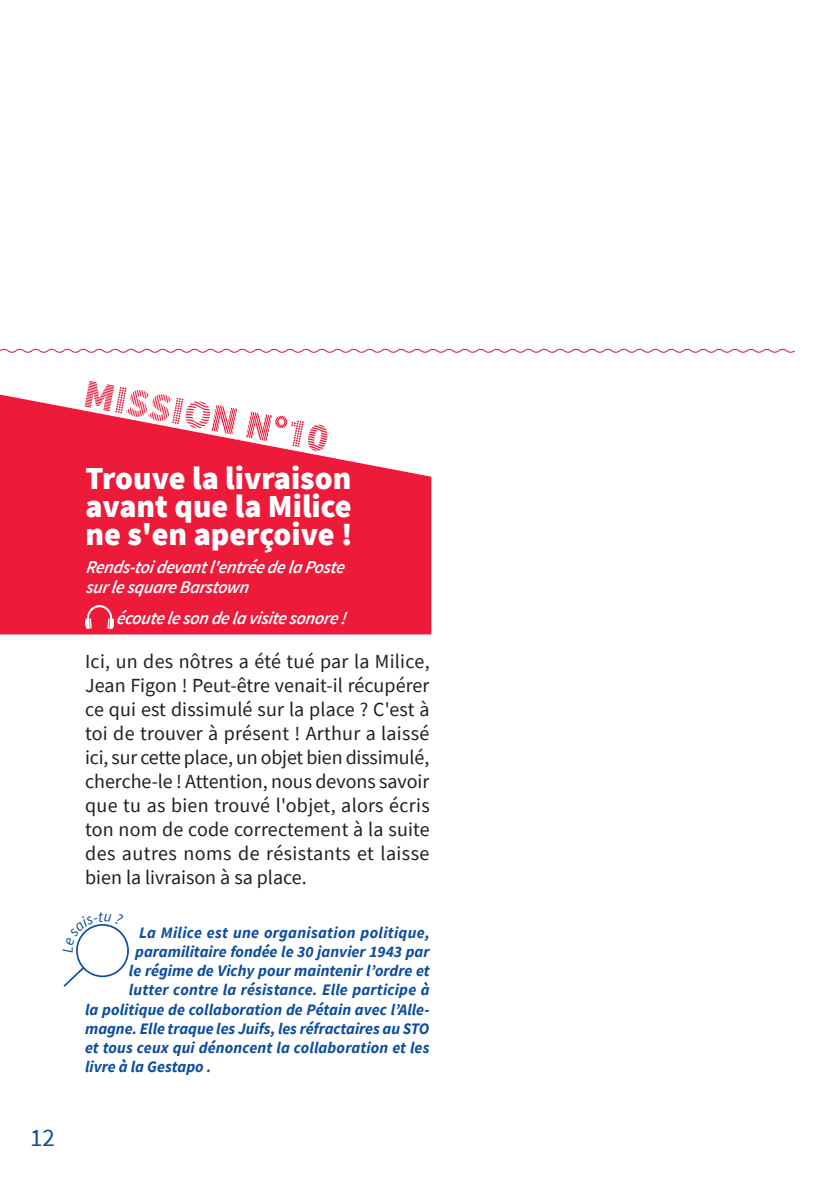
<style>
.page{position:relative;width:840px;height:1191px;background:#fff}
.page>*{position:absolute;margin:0;border:0;box-sizing:border-box;transform-origin:0 0}
.t1{font:900 32px/28px "Source Sans Pro";color:#fff;text-align:justify}
.t2{font:25px "Source Sans Pro";color:#0d4da1}
.t3{font:20px/24px "Source Sans Pro";letter-spacing:.01em;color:#231f20;text-align:justify}
.t4{font:italic 600 18px/20px "Source Sans Pro";color:#fff}
.t5{font:italic 700 16px "Source Sans Pro";color:#0d4da1}
.t6{font:italic 700 16px "Source Sans Pro";letter-spacing:.02em;color:#0d4da1}
.t7{font:italic 15.4px "Source Sans Pro";color:#0d4da1}
</style>
<div class="page">
<svg style="left:0;top:394px;width:431px;height:240px;background:#ee2f4c"></svg>
<svg style="left:84px;top:381px;width:243px;height:70px"></svg>
<svg style="left:0;top:348px;width:795px;height:5px"></svg>
<img style="left:86px;top:606px;width:27px;height:22px">
<div style="left:76px;top:924px;width:53px;height:53px;border:2px solid #0d4da1;border-radius:50%"></div>
<svg style="left:63px;top:965px;width:23px;height:22px"></svg>
<svg style="left:76px;top:924px;width:47px;height:22px"></svg>
<p class="t7" style="left:58px;top:953px;width:8px;rotate:-90deg">L</p>
<h1 class="t1" style="left:85px;top:463px;width:268px">Trouve la livraison avant que la Milice ne s'en aperçoive !</h1>
<p class="t4" style="left:86px;top:556px;width:263px">Rends-toidevantl'entrée de la Poste surle square Barstown</p>
<p class="t4" style="left:116px;top:608px;width:235px">écoute le son de la visite sonore !</p>
<p class="t3" style="left:85px;top:649px;width:346px">Ici, un des nôtres a été tué par la Milice, Jean Figon ! Peut-être venait-il récupérer ce qui est dissimulé sur la place ? C'est à toi de trouver à présent ! Arthur a laissé ici, sur cette place, un objet bien dissimulé, cherche-le ! Attention, nous devons savoir que tu as bien trouvé l'objet, alors écris ton nom de code correctement à la suite des autres noms de résistants et laisse bien la livraison à sa place.</p>
<p class="t6" style="left:139px;top:922px;width:292px">La Milice est une organisation politique,</p>
<p class="t5" style="left:135px;top:941px;width:296px">paramilitaire fondée le 30 janvier 1943 par</p>
<p class="t5" style="left:129px;top:960px;width:302px">le régime de Vichy pour maintenir l’ordre et</p>
<p class="t5" style="left:129px;top:979px;width:302px">lutter contre la résistance. Elle participe à</p>
<p class="t5" style="left:85px;top:998px;width:345px">la politique de collaboration de Pétain avec l’Alle-</p>
<p class="t5" style="left:85px;top:1018px;width:345px">magne. Elle traque les Juifs, les réfractaires au STO</p>
<p class="t5" style="left:85px;top:1037px;width:345px">et tous ceux qui dénoncent la collaboration et les</p>
<p class="t5" style="left:85px;top:1056px;width:128px">livre à la Gestapo .</p>
<p class="t2" style="left:30px;top:1121px;width:26px">12</p>
</div>
